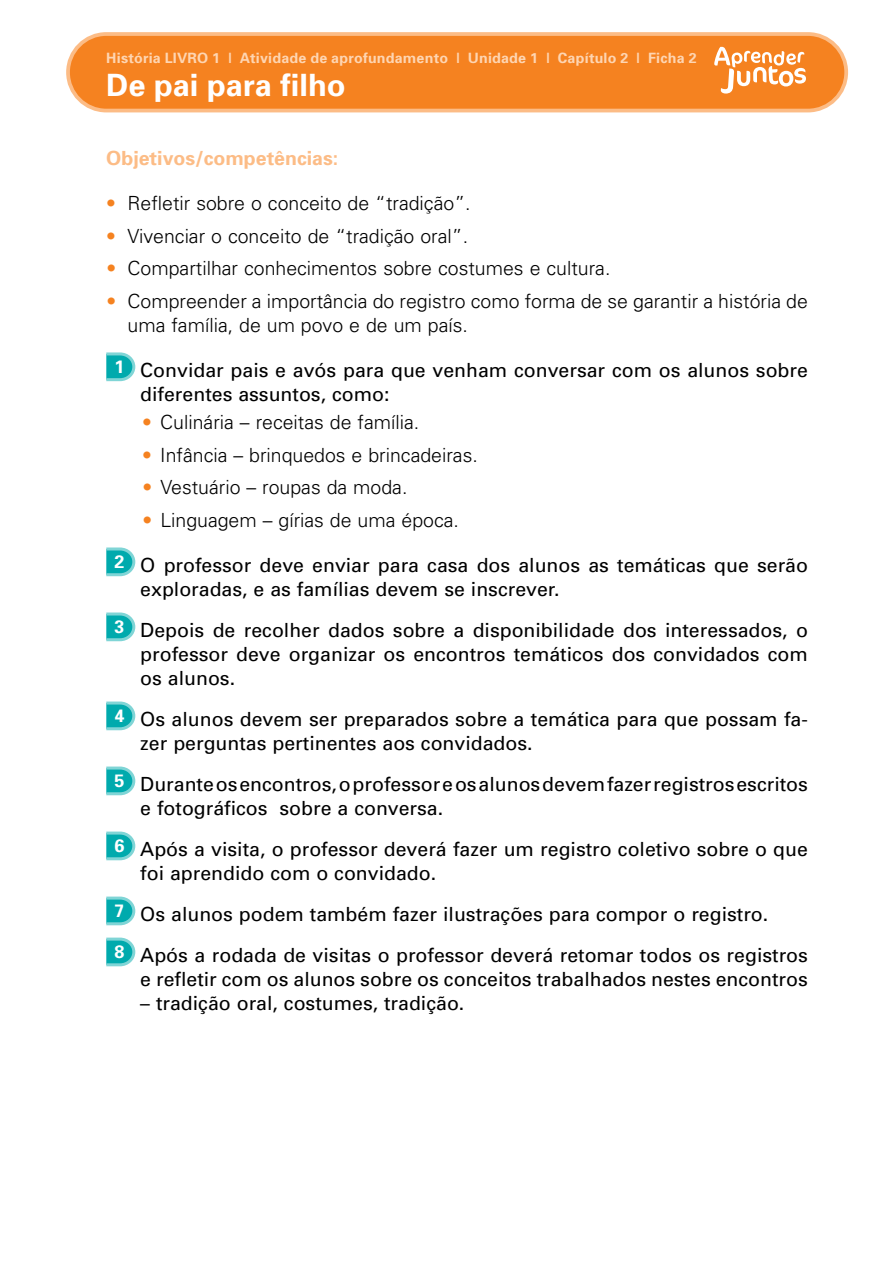
<style>
.page{position:relative;width:893px;height:1263px;background:#fff}
.page>*{position:absolute;margin:0;border:0;box-sizing:border-box;transform-origin:0 0}
.t1{font:700 30.75px "Univers";color:#fff}
.t2{font:19.5px/24px "Univers";color:#000}
.t3{font:300 19.5px/24px "Univers";color:#000}
.t4{font:700 19.5px "Univers";color:#fcbc86}
.t5{font:700 14.25px "Univers";letter-spacing:.015em;color:#fed5b2}
.s1{color:#f58220}
</style>
<div class="page">
<div style="left:68px;top:34px;width:778px;height:77px;background:#f58220;border-radius:38px"></div>
<div style="left:66px;top:32px;width:782px;height:80px;border:4px solid #fcbc86;border-radius:38px"></div>
<svg style="left:714px;top:47px;width:92px;height:47px"></svg>
<svg style="left:106px;top:352px;width:29px;height:29px"></svg>
<svg style="left:106px;top:547px;width:29px;height:29px"></svg>
<svg style="left:106px;top:612px;width:29px;height:29px"></svg>
<svg style="left:106px;top:701px;width:29px;height:29px"></svg>
<svg style="left:106px;top:766px;width:29px;height:29px"></svg>
<svg style="left:106px;top:831px;width:29px;height:29px"></svg>
<svg style="left:106px;top:896px;width:29px;height:29px"></svg>
<svg style="left:106px;top:937px;width:29px;height:29px"></svg>
<p class="t5" style="left:106px;top:48px;width:592px">História LIVRO 1 | Atividade de aprofundamento | Unidade 1 | Capítulo 2 | Ficha 2</p>
<h1 class="t1" style="left:106px;top:65px;width:241px">De pai para filho</h1>
<p class="t4" style="left:106px;top:145px;width:233px">Objetivos/competências:</p>
<p class="t3" style="left:106px;top:191px;width:366px"><span class="s1">•</span> Refletir sobre o conceito de “tradição”.</p>
<p class="t3" style="left:106px;top:223px;width:363px"><span class="s1">•</span> Vivenciar o conceito de “tradição oral”.</p>
<p class="t3" style="left:106px;top:256px;width:506px"><span class="s1">•</span> Compartilhar conhecimentos sobre costumes e cultura.</p>
<p class="t3" style="left:128px;top:288px;width:682px;text-indent:-21px"><span class="s1">•</span> Compreender a importância do registro como forma de se garantir a história de uma família, de um povo e de um país.</p>
<p class="t2" style="left:140px;top:358px;width:669px;text-indent:-26px"><sup>1</sup> Convidar pais e avós para que venham conversar com os alunos sobre diferentes assuntos, como:</p>
<p class="t3" style="left:142px;top:410px;width:278px"><span class="s1">•</span> Culinária – receitas de família.</p>
<p class="t3" style="left:142px;top:442px;width:337px"><span class="s1">•</span> Infância – brinquedos e brincadeiras.</p>
<p class="t3" style="left:142px;top:475px;width:267px"><span class="s1">•</span> Vestuário – roupas da moda.</p>
<p class="t3" style="left:142px;top:507px;width:318px"><span class="s1">•</span> Linguagem – gírias de uma época.</p>
<p class="t2" style="left:140px;top:553px;width:669px;text-indent:-26px"><sup>2</sup> O professor deve enviar para casa dos alunos as temáticas que serão exploradas, e as famílias devem se inscrever.</p>
<p class="t2" style="left:140px;top:618px;width:669px;text-align:justify;text-indent:-26px"><sup>3</sup> Depois de recolher dados sobre a disponibilidade dos interessados, o professor deve organizar os encontros temáticos dos convidados com os alunos.</p>
<p class="t2" style="left:140px;top:707px;width:669px;text-indent:-26px"><sup>4</sup> Os alunos devem ser preparados sobre a temática para que possam fa&shy;zer perguntas pertinentes aos convidados.</p>
<p class="t2" style="left:140px;top:772px;width:669px;text-indent:-26px"><sup>5</sup> Durante os encontros, o professor e os alunos devem fazer registros escritos e fotográficos sobre a conversa.</p>
<p class="t2" style="left:140px;top:837px;width:669px;text-indent:-26px"><sup>6</sup> Após a visita, o professor deverá fazer um registro coletivo sobre o que foi aprendido com o convidado.</p>
<p class="t2" style="left:114px;top:893px;width:695px;line-height:41px"><sup>7</sup> Os alunos podem também fazer ilustrações para compor o registro.<br><sup>8</sup> Após a rodada de visitas o professor deverá retomar todos os registros</p>
<p class="t2" style="left:140px;top:967px;width:669px">e refletir com os alunos sobre os conceitos trabalhados nestes encontros</p>
<p class="t2" style="left:140px;top:991px;width:325px">– tradição oral, costumes, tradição.</p>
</div>
